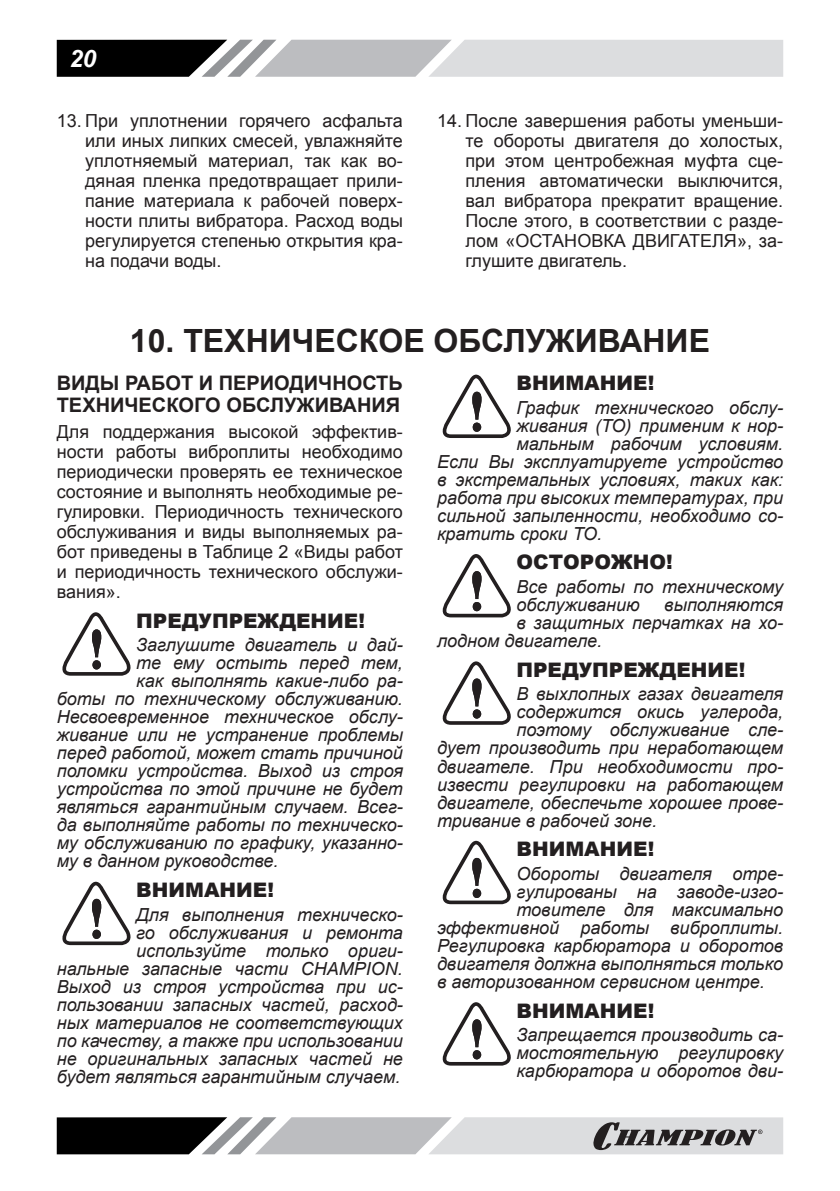
<style>
.page{position:relative;width:840px;height:1191px;background:#fff}
.page>*{position:absolute;margin:0;border:0;box-sizing:border-box;transform-origin:0 0}
.Заголовок_1{font:700 32px "Arial";color:#231f20}
.t1{font:italic 700 24px "Arial";color:#fff}
.ВНИМАНИЕ{font:900 20px "Arial";color:#231f20}
.Заголовок2{font:700 20px/22px "Arial";color:#231f20}
.ВНИМАНИЕ_ТЕКСТ{font:italic 18px/18px "Arial";color:#231f20;text-align:right}
.Текст_список{font:18px/20px "Arial";color:#231f20;text-align:justify}
.Текст_основной{font:18px/20px "Arial";color:#231f20;text-align:justify}
</style>
<div class="page">
<svg style="left:57px;top:40px;width:725px;height:37px;background:#a7a8a9"></svg>
<svg style="left:57px;top:1117px;width:725px;height:37px;background:#9c9c9e"></svg>
<svg style="left:62px;top:612px;width:69px;height:63px"></svg>
<svg style="left:62px;top:881px;width:69px;height:64px"></svg>
<svg style="left:442px;top:375px;width:69px;height:63px"></svg>
<svg style="left:442px;top:554px;width:69px;height:63px"></svg>
<svg style="left:442px;top:661px;width:69px;height:64px"></svg>
<svg style="left:442px;top:841px;width:69px;height:63px"></svg>
<svg style="left:442px;top:1002px;width:69px;height:63px"></svg>
<h2 class="t1" style="left:70px;top:42px;width:28px">20</h2>
<p class="Текст_список" style="left:85px;top:110px;width:319px;text-indent:-28px">13. При уплотнении горячего асфальта или иных липких смесей, увлажняйте уплотняемый материал, так как во&shy;дяная пленка предотвращает прили&shy;пание материала к рабочей поверх&shy;ности плиты вибратора. Расход воды регулируется степенью открытия кра&shy;на подачи воды.</p>
<p class="Текст_список" style="left:465px;top:110px;width:319px;text-indent:-28px">14. После завершения работы уменьши&shy;те обороты двигателя до холостых, при этом центробежная муфта сце&shy;пления автоматически выключится, вал вибратора прекратит вращение.<br>После этого, в соответствии с разде&shy;лом «ОСТАНОВКА ДВИГАТЕЛЯ», за&shy;глушите двигатель.</p>
<p class="Заголовок_1" style="left:130px;top:319px;width:581px">10. ТЕХНИЧЕСКОЕ ОБСЛУЖИВАНИЕ</p>
<p class="Заголовок2" style="left:57px;top:373px;width:347px">ВИДЫ РАБОТ И ПЕРИОДИЧНОСТЬ<br>ТЕХНИЧЕСКОГО ОБСЛУЖИВАНИЯ</p>
<p class="Текст_основной" style="left:57px;top:422px;width:347px">Для поддержания высокой эффектив&shy;ности работы виброплиты необходимо периодически проверять ее техническое состояние и выполнять необходимые ре&shy;гулировки. Периодичность технического обслуживания и виды выполняемых ра&shy;бот приведены в Таблице 2 «Виды работ и периодичность технического обслужи&shy;вания».</p>
<p class="ВНИМАНИЕ" style="left:136px;top:606px;width:230px">ПРЕДУПРЕЖДЕНИЕ!</p>
<p class="ВНИМАНИЕ_ТЕКСТ" style="left:136px;top:636px;width:268px">Заглушите двигатель и дай-</p>
<p class="ВНИМАНИЕ_ТЕКСТ" style="left:136px;top:654px;width:268px">те ему остыть перед тем,</p>
<p class="ВНИМАНИЕ_ТЕКСТ" style="left:136px;top:672px;width:268px">как выполнять какие-либо ра-</p>
<p class="ВНИМАНИЕ_ТЕКСТ" style="left:57px;top:690px;width:347px">боты по техническому обслуживанию.</p>
<p class="ВНИМАНИЕ_ТЕКСТ" style="left:57px;top:708px;width:347px">Несвоевременное техническое обслу-</p>
<p class="ВНИМАНИЕ_ТЕКСТ" style="left:57px;top:726px;width:347px">живание или не устранение проблемы</p>
<p class="ВНИМАНИЕ_ТЕКСТ" style="left:57px;top:744px;width:347px">перед работой, может стать причиной</p>
<p class="ВНИМАНИЕ_ТЕКСТ" style="left:57px;top:762px;width:347px">поломки устройства. Выход из строя</p>
<p class="ВНИМАНИЕ_ТЕКСТ" style="left:57px;top:780px;width:347px">устройства по этой причине не будет</p>
<p class="ВНИМАНИЕ_ТЕКСТ" style="left:57px;top:798px;width:347px">являться гарантийным случаем. Всег-</p>
<p class="ВНИМАНИЕ_ТЕКСТ" style="left:57px;top:816px;width:347px">да выполняйте работы по техническо-</p>
<p class="ВНИМАНИЕ_ТЕКСТ" style="left:57px;top:834px;width:347px">му обслуживанию по графику, указанно-</p>
<p class="ВНИМАНИЕ_ТЕКСТ" style="left:57px;top:852px;width:223px">му в данном руководстве.</p>
<p class="ВНИМАНИЕ" style="left:136px;top:875px;width:139px">ВНИМАНИЕ!</p>
<p class="ВНИМАНИЕ_ТЕКСТ" style="left:57px;top:905px;width:347px">Для выполнения техническо-<br>го обслуживания и ремонта используйте только ориги-<br>нальные запасные части CHAMPION.<br>Выход из строя устройства при ис&shy;пользовании запасных частей, расход&shy;ных материалов не соответствующих по качеству, а также при использовании не оригинальных запасных частей не будет являться гарантийным случаем.</p>
<p class="ВНИМАНИЕ" style="left:516px;top:368px;width:139px">ВНИМАНИЕ!</p>
<p class="ВНИМАНИЕ_ТЕКСТ" style="left:516px;top:398px;width:268px">График технического обслу-</p>
<p class="ВНИМАНИЕ_ТЕКСТ" style="left:516px;top:416px;width:268px">живания (ТО) применим к нор-</p>
<p class="ВНИМАНИЕ_ТЕКСТ" style="left:516px;top:434px;width:268px">мальным рабочим условиям.</p>
<p class="ВНИМАНИЕ_ТЕКСТ" style="left:437px;top:452px;width:347px">Если Вы эксплуатируете устройство</p>
<p class="ВНИМАНИЕ_ТЕКСТ" style="left:437px;top:470px;width:347px">в экстремальных условиях, таких как:</p>
<p class="ВНИМАНИЕ_ТЕКСТ" style="left:437px;top:488px;width:347px">работа при высоких температурах, при</p>
<p class="ВНИМАНИЕ_ТЕКСТ" style="left:437px;top:506px;width:347px">сильной запыленности, необходимо со-</p>
<p class="ВНИМАНИЕ_ТЕКСТ" style="left:437px;top:524px;width:167px">кратить сроки ТО.</p>
<p class="ВНИМАНИЕ" style="left:516px;top:548px;width:158px">ОСТОРОЖНО!</p>
<p class="ВНИМАНИЕ_ТЕКСТ" style="left:516px;top:578px;width:268px;text-align:left">Все работы по техническому обслуживанию</p>
<p class="ВНИМАНИЕ_ТЕКСТ" style="left:664px;top:596px;width:120px">выполняются</p>
<p class="ВНИМАНИЕ_ТЕКСТ" style="left:516px;top:614px;width:268px">в защитных перчатках на хо-</p>
<p class="ВНИМАНИЕ_ТЕКСТ" style="left:437px;top:632px;width:166px">лодном двигателе.</p>
<p class="ВНИМАНИЕ" style="left:516px;top:655px;width:230px">ПРЕДУПРЕЖДЕНИЕ!</p>
<p class="ВНИМАНИЕ_ТЕКСТ" style="left:516px;top:685px;width:268px">В выхлопных газах двигателя</p>
<p class="ВНИМАНИЕ_ТЕКСТ" style="left:516px;top:703px;width:268px">содержится окись углерода,</p>
<p class="ВНИМАНИЕ_ТЕКСТ" style="left:516px;top:721px;width:268px">поэтому обслуживание сле-</p>
<p class="ВНИМАНИЕ_ТЕКСТ" style="left:437px;top:739px;width:347px">дует производить при неработающем</p>
<p class="ВНИМАНИЕ_ТЕКСТ" style="left:437px;top:757px;width:347px">двигателе. При необходимости про-</p>
<p class="ВНИМАНИЕ_ТЕКСТ" style="left:437px;top:775px;width:347px">извести регулировки на работающем</p>
<p class="ВНИМАНИЕ_ТЕКСТ" style="left:437px;top:793px;width:347px">двигателе, обеспечьте хорошее прове-</p>
<p class="ВНИМАНИЕ_ТЕКСТ" style="left:437px;top:811px;width:221px">тривание в рабочей зоне.</p>
<p class="ВНИМАНИЕ" style="left:516px;top:834px;width:139px">ВНИМАНИЕ!</p>
<p class="ВНИМАНИЕ_ТЕКСТ" style="left:516px;top:864px;width:268px">Обороты двигателя отре-</p>
<p class="ВНИМАНИЕ_ТЕКСТ" style="left:516px;top:882px;width:268px">гулированы на заводе-изго-</p>
<p class="ВНИМАНИЕ_ТЕКСТ" style="left:516px;top:900px;width:268px">товителе для максимально</p>
<p class="ВНИМАНИЕ_ТЕКСТ" style="left:437px;top:918px;width:347px">эффективной работы виброплиты.</p>
<p class="ВНИМАНИЕ_ТЕКСТ" style="left:437px;top:936px;width:347px">Регулировка карбюратора и оборотов</p>
<p class="ВНИМАНИЕ_ТЕКСТ" style="left:437px;top:954px;width:347px">двигателя должна выполняться только</p>
<p class="ВНИМАНИЕ_ТЕКСТ" style="left:437px;top:972px;width:329px">в авторизованном сервисном центре.</p>
<p class="ВНИМАНИЕ" style="left:516px;top:996px;width:139px">ВНИМАНИЕ!</p>
<p class="ВНИМАНИЕ_ТЕКСТ" style="left:516px;top:1026px;width:268px;text-align:justify">Запрещается производить са&shy;мостоятельную регулировку карбюратора и оборотов дви-</p>
</div>
